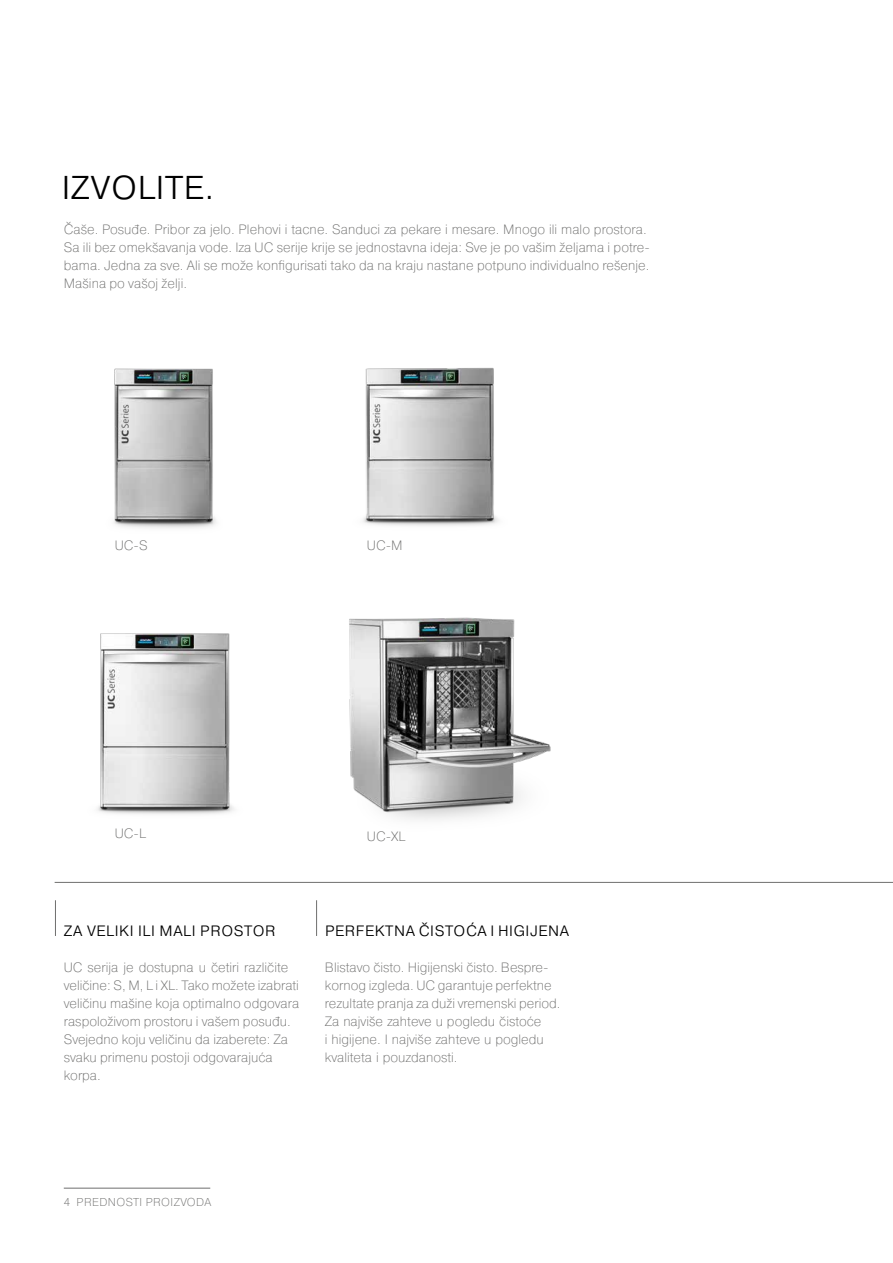
<style>
.page{position:relative;width:893px;height:1263px;background:#fff}
.page>*{position:absolute;margin:0;border:0;box-sizing:border-box;transform-origin:0 0}
.t1{font:300 33px "Pragmatica";letter-spacing:.02em;color:#000}
.t2{font:300 15px "Pragmatica";letter-spacing:.04em;color:#000}
.t3{font:200 13.5px/18px "Pragmatica";color:#6f6f6e}
.t4{font:200 11.4px "Pragmatica";letter-spacing:.04em;color:#6f6f6e}
</style>
<div class="page">
<hr style="left:316px;top:900px;width:1px;height:36px;background:#6f6f6e">
<hr style="left:55px;top:900px;width:1px;height:36px;background:#6f6f6e">
<hr style="left:55px;top:882px;width:838px;height:1px;background:#6f6f6e">
<img style="left:97px;top:633px;width:137px;height:182px">
<img style="left:349px;top:617px;width:202px;height:203px">
<img style="left:114px;top:368px;width:102px;height:160px">
<img style="left:363px;top:367px;width:136px;height:159px">
<hr style="left:64px;top:1188px;width:146px;height:1px;background:#6f6f6e">
<h1 class="t1" style="left:62px;top:166px;width:154px">IZVOLITE.</h1>
<p class="t3" style="left:64px;top:220px;width:588px">Čaše. Posuđe. Pribor za jelo. Plehovi i tacne. Sanduci za pekare i mesare. Mnogo ili malo prostora.<br>Sa ili bez omekšavanja vode. Iza UC serije krije se jednostavna ideja: Sve je po vašim željama i potre&shy;bama. Jedna za sve. Ali se može konfigurisati tako da na kraju nastane potpuno individualno rešenje.<br>Mašina po vašoj želji.</p>
<p class="t3" style="left:115px;top:536px;width:34px">UC-S</p>
<p class="t3" style="left:367px;top:536px;width:37px">UC-M</p>
<p class="t3" style="left:115px;top:824px;width:33px">UC-L</p>
<p class="t3" style="left:367px;top:826px;width:40px">UC-XL</p>
<p class="t2" style="left:64px;top:921px;width:213px">ZA VELIKI ILI MALI PROSTOR</p>
<p class="t3" style="left:64px;top:958px;width:237px">UC serija je dostupna u četiri različite veličine: S, M, L i XL. Tako možete izabrati veličinu mašine koja optimalno odgovara raspoloživom prostoru i vašem posuđu.<br>Svejedno koju veličinu da izaberete: Za svaku primenu postoji odgovarajuća korpa.</p>
<p class="t2" style="left:325px;top:921px;width:246px">PERFEKTNA ČISTOĆA I HIGIJENA</p>
<p class="t3" style="left:325px;top:958px;width:237px">Blistavo čisto. Higijenski čisto. Bespre&shy;kornog izgleda. UC garantuje perfektne rezultate pranja za duži vremenski period.<br>Za najviše zahteve u pogledu čistoće<br>i higijene. I najviše zahteve u pogledu kvaliteta i pouzdanosti.</p>
<p class="t4" style="left:64px;top:1195px;width:149px">4 PREDNOSTI PROIZVODA</p>
</div>
